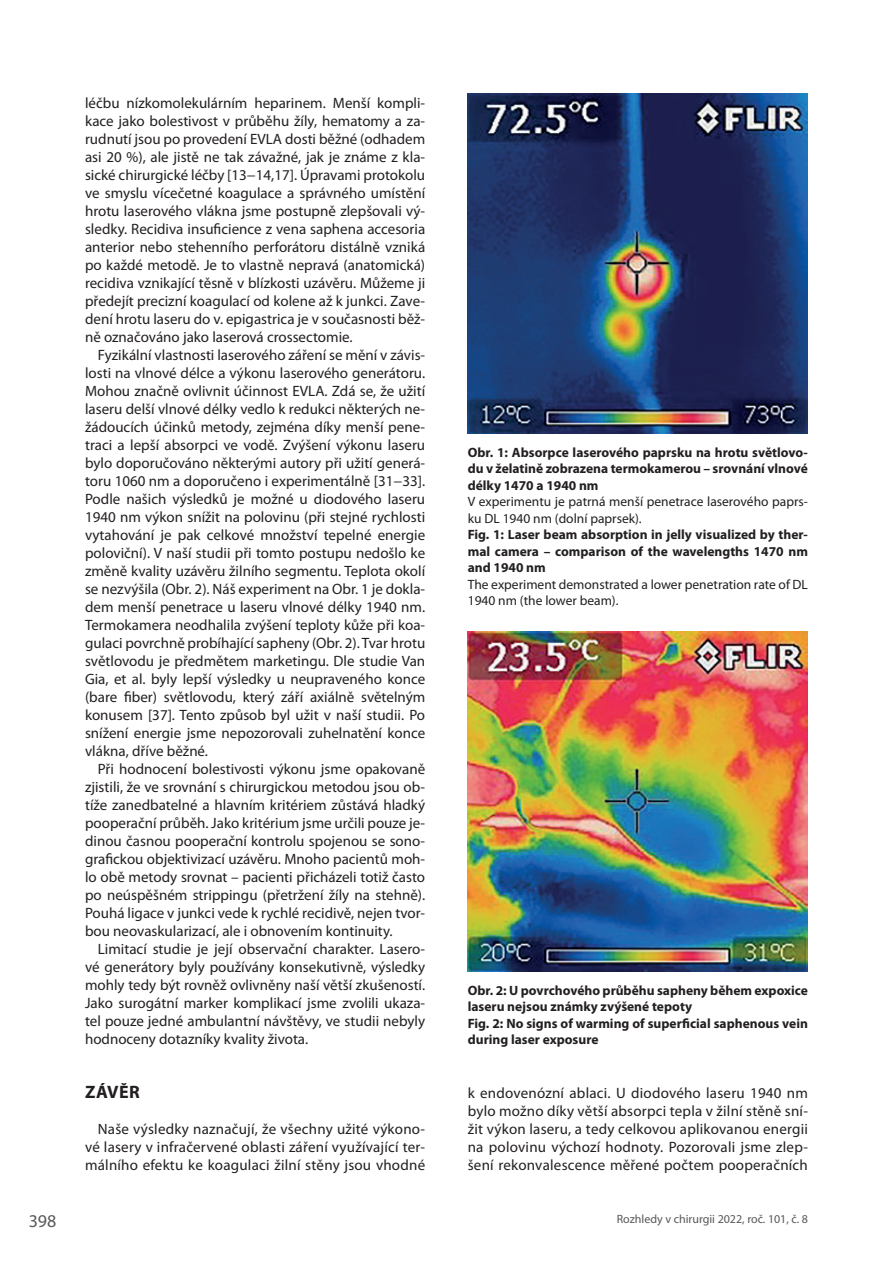
<style>
.page{position:relative;width:893px;height:1263px;background:#fff}
.page>*{position:absolute;margin:0;border:0;box-sizing:border-box;transform-origin:0 0}
.t1{font:700 18px "Myriad Pro";letter-spacing:.02em;color:#231f20}
.t2{font:18px "Myriad Pro";color:#57585a}
.t3{font:15px/18px "Myriad Pro";color:#231f20;text-align:justify}
.t4{font:700 13.5px/16.5px "Myriad Pro";color:#231f20;text-align:justify}
.t5{font:13.5px/16.5px "Myriad Pro";color:#231f20}
.t6{font:12px "Myriad Pro";color:#57585a}
</style>
<div class="page">
<img style="left:468px;top:631px;width:340px;height:341px">
<img style="left:468px;top:94px;width:340px;height:340px">
<p class="t3" style="left:85px;top:94px;width:342px">léčbu nízkomolekulárním heparinem. Menší kompli&shy;kace jako bolestivost v průběhu žíly, hematomy a za&shy;rudnutí jsou po provedení EVLA dosti běžné (odhadem asi 20 %), ale jistě ne tak závažné, jak je známe z kla&shy;sické chirurgické léčby [13−14,17]. Úpravami protokolu ve smyslu vícečetné koagulace a správného umístění hrotu laserového vlákna jsme postupně zlepšovali vý&shy;sledky. Recidiva insuficience z vena saphena accesoria anterior nebo stehenního perforátoru distálně vzniká po každé metodě. Je to vlastně nepravá (anatomická) recidiva vznikající těsně v blízkosti uzávěru. Můžeme ji předejít precizní koagulací od kolene až k junkci. Zave&shy;dení hrotu laseru do v. epigastrica je v současnosti běž&shy;ně označováno jako laserová crossectomie.</p>
<p class="t3" style="left:85px;top:346px;width:342px;text-indent:13px">Fyzikální vlastnosti laserového záření se mění v závis&shy;losti na vlnové délce a výkonu laserového generátoru.<br>Mohou značně ovlivnit účinnost EVLA. Zdá se, že užití laseru delší vlnové délky vedlo k redukci některých ne&shy;žádoucích účinků metody, zejména díky menší pene&shy;traci a lepší absorpci ve vodě. Zvýšení výkonu laseru bylo doporučováno některými autory při užití generá&shy;toru 1060 nm a doporučeno i experimentálně [31−33].<br>Podle našich výsledků je možné u diodového laseru 1940 nm výkon snížit na polovinu (při stejné rychlosti vytahování je pak celkové množství tepelné energie poloviční). V naší studii při tomto postupu nedošlo ke změně kvality uzávěru žilního segmentu. Teplota okolí se nezvýšila (Obr. 2). Náš experiment na Obr. 1 je dokla&shy;dem menší penetrace u laseru vlnové délky 1940 nm.<br>Termokamera neodhalila zvýšení teploty kůže při koa&shy;gulaci povrchně probíhající sapheny (Obr. 2). Tvar hrotu světlovodu je předmětem marketingu. Dle studie Van Gia, et al. byly lepší výsledky u neupraveného konce (bare fiber) světlovodu, který září axiálně světelným konusem [37]. Tento způsob byl užit v naší studii. Po snížení energie jsme nepozorovali zuhelnatění konce vlákna, dříve běžné.</p>
<p class="t3" style="left:85px;top:760px;width:342px;text-indent:13px">Při hodnocení bolestivosti výkonu jsme opakovaně zjistili, že ve srovnání s chirurgickou metodou jsou ob&shy;tíže zanedbatelné a hlavním kritériem zůstává hladký pooperační průběh. Jako kritérium jsme určili pouze je&shy;dinou časnou pooperační kontrolu spojenou se sono&shy;grafickou objektivizací uzávěru. Mnoho pacientů moh&shy;lo obě metody srovnat – pacienti přicházeli totiž často po neúspěšném strippingu (přetržení žíly na stehně).<br>Pouhá ligace v junkci vede k rychlé recidivě, nejen tvor&shy;bou neovaskularizací, ale i obnovením kontinuity.</p>
<p class="t3" style="left:85px;top:940px;width:342px;text-indent:13px">Limitací studie je její observační charakter. Lasero&shy;vé generátory byly používány konsekutivně, výsledky mohly tedy být rovněž ovlivněny naší větší zkušeností.<br>Jako surogátní marker komplikací jsme zvolili ukaza&shy;tel pouze jedné ambulantní návštěvy, ve studii nebyly hodnoceny dotazníky kvality života.</p>
<p class="t1" style="left:85px;top:1080px;width:56px">ZÁVĚR</p>
<p class="t3" style="left:85px;top:1120px;width:342px;text-indent:13px">Naše výsledky naznačují, že všechny užité výkono&shy;vé lasery v infračervené oblasti záření využívající ter&shy;málního efektu ke koagulaci žilní stěny jsou vhodné</p>
<p class="t4" style="left:468px;top:443px;width:342px">Obr. 1: Absorpce laserového paprsku na hrotu světlovo&shy;du v želatině zobrazena termokamerou – srovnání vlnové délky 1470 a 1940 nm</p>
<p class="t5" style="left:468px;top:493px;width:342px">V experimentu je patrná menší penetrace laserového paprs&shy;ku DL 1940 nm (dolní paprsek).</p>
<p class="t4" style="left:468px;top:526px;width:342px">Fig. 1: Laser beam absorption in jelly visualized by ther&shy;mal camera – comparison of the wavelengths 1470 nm and 1940 nm</p>
<p class="t5" style="left:468px;top:576px;width:342px">The experiment demonstrated a lower penetration rate of DL<br>1940 nm (the lower beam).</p>
<p class="t4" style="left:468px;top:981px;width:342px">Obr. 2: U povrchového průběhu sapheny během expoxice laseru nejsou známky zvýšené tepoty</p>
<p class="t4" style="left:468px;top:1014px;width:342px">Fig. 2: No signs of warming of superficial saphenous vein during laser exposure</p>
<p class="t3" style="left:468px;top:1084px;width:342px">k endovenózní ablaci. U diodového laseru 1940 nm bylo možno díky větší absorpci tepla v žilní stěně sní&shy;žit výkon laseru, a tedy celkovou aplikovanou energii na polovinu výchozí hodnoty. Pozorovali jsme zlep&shy;šení rekonvalescence měřené počtem pooperačních</p>
<p class="t2" style="left:29px;top:1210px;width:29px">398</p>
<p class="t6" style="left:617px;top:1212px;width:193px">Rozhledy v chirurgii 2022, roč. 101, č. 8</p>
</div>
